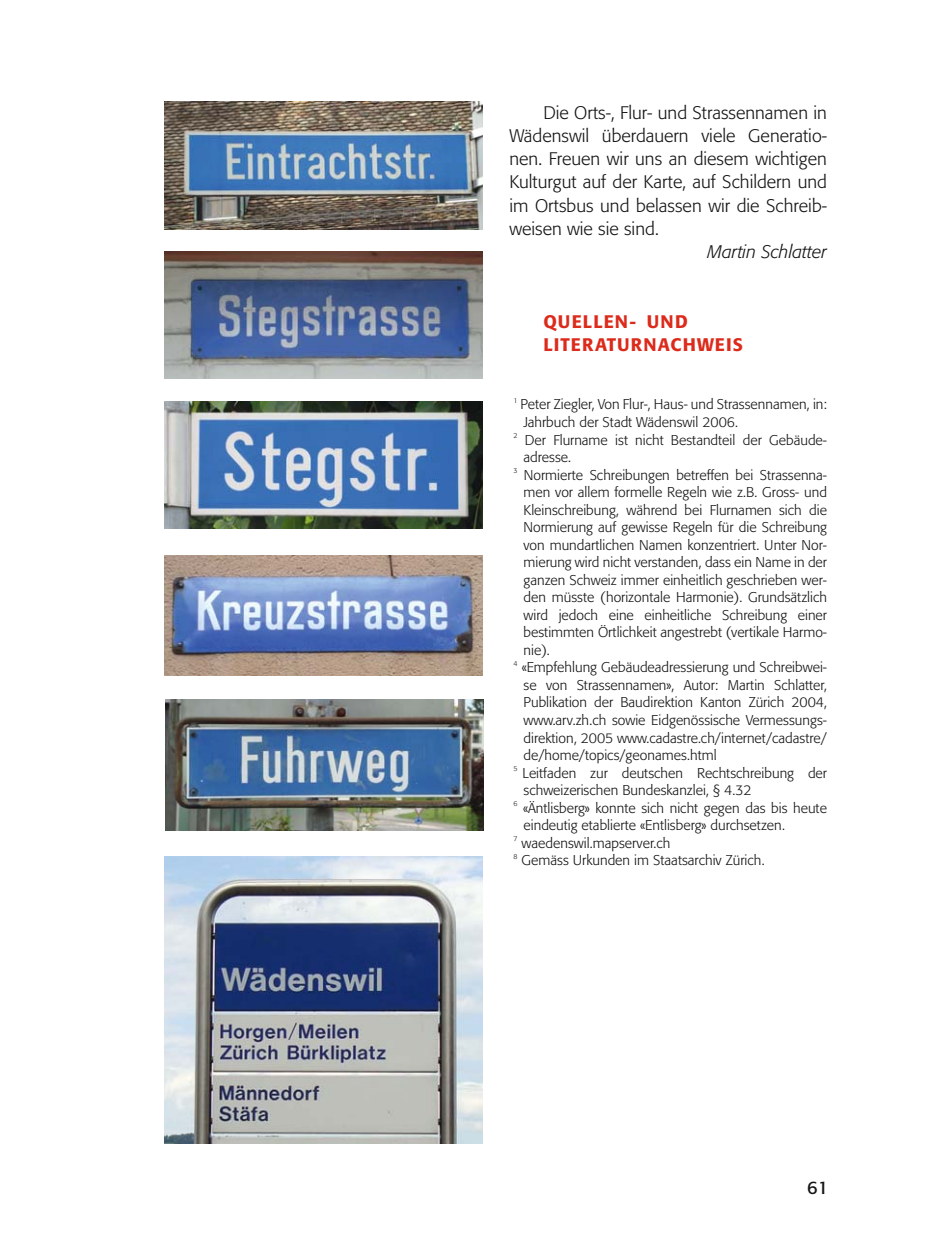
<style>
.page{position:relative;width:936px;height:1248px;background:#fff}
.page>*{position:absolute;margin:0;border:0;box-sizing:border-box;transform-origin:0 0}
.t1{font:300 18px/23.2px "Formata BQ";color:#131413;text-align:justify}
.t2{font:500 18px/23.2px "Formata BQ";letter-spacing:.06em;color:#dc2a1b}
.t3{font:italic 300 18px "Formata BQ";color:#131413}
.t4{font:18px "Formata BQ";color:#131413}
.t5{font:300 14px/17.6px "Formata BQ";color:#131413}
.t6{font:300 7px "Formata BQ";color:#131413}
</style>
<div class="page">
<img style="left:164px;top:856px;width:318px;height:287px">
<img style="left:165px;top:102px;width:317px;height:127px">
<img style="left:164px;top:401px;width:318px;height:128px">
<img style="left:165px;top:252px;width:317px;height:127px">
<img style="left:165px;top:699px;width:318px;height:131px">
<img style="left:164px;top:555px;width:318px;height:120px">
<p class="t1" style="left:509px;top:102px;width:319px;text-indent:34px">Die Orts-, Flur- und Strassennamen in Wädenswil überdauern viele Generatio&shy;nen. Freuen wir uns an diesem wichtigen Kulturgut auf der Karte, auf Schildern und im Ortsbus und belassen wir die Schreib&shy;weisen wie sie sind.</p>
<p class="t3" style="left:707px;top:244px;width:121px">Martin Schlatter</p>
<p class="t2" style="left:543px;top:311px;width:201px">QUELLEN- UND<br>LITERATURNACHWEIS</p>
<p class="t6" style="left:513px;top:397px;width:6px">1</p>
<p class="t5" style="left:520px;top:397px;width:308px">Peter Ziegler, Von Flur-, Haus- und Strassennamen, in:<br>Jahrbuch der Stadt Wädenswil 2006.</p>
<p class="t6" style="left:513px;top:432px;width:6px">2</p>
<p class="t5" style="left:523px;top:432px;width:305px">Der Flurname ist nicht Bestandteil der Gebäude - adresse.</p>
<p class="t6" style="left:513px;top:467px;width:6px">3</p>
<p class="t5" style="left:523px;top:467px;width:305px;text-align:justify">Normierte Schreibungen betreffen bei Strassenna&shy;men vor allem formelle Regeln wie z.B. Gross- und Kleinschreibung, während bei Flurnamen sich die Normierung auf gewisse Regeln für die Schreibung von mundartlichen Namen konzentriert. Unter Nor&shy;mierung wird nicht verstanden, dass ein Name in der ganzen Schweiz immer einheitlich geschrieben wer&shy;den müsste (horizontale Harmonie). Grundsätzlich wird jedoch eine einheitliche Schreibung einer bestimmten Örtlichkeit angestrebt (vertikale Harmo&shy;nie).</p>
<p class="t6" style="left:513px;top:660px;width:6px">4</p>
<p class="t5" style="left:521px;top:659px;width:307px;text-align:justify">«Empfehlung Gebäudeadressierung und Schreibwei&shy;se von Strassennamen», Autor: Martin Schlatter, Publikation der Baudirektion Kanton Zürich 2004, www.arv.zh.ch sowie Eidgenössische Vermessungs&shy;direktion, 2005 www.cadastre.ch/internet/cadastre/ de/home/topics/geonames.html</p>
<p class="t6" style="left:513px;top:765px;width:6px">5</p>
<p class="t5" style="left:522px;top:765px;width:306px">Leitfaden zur deutschen Rechtschreibung der schweizerischen Bundeskanzlei, § 4.32</p>
<p class="t6" style="left:513px;top:800px;width:6px">6</p>
<p class="t5" style="left:523px;top:800px;width:305px">«Äntlisberg» konnte sich nicht gegen das bis heute eindeutig etablierte «Entlisberg» durchsetzen.</p>
<p class="t6" style="left:513px;top:835px;width:6px">7</p>
<p class="t5" style="left:521px;top:835px;width:150px">waedenswil.mapserver.ch</p>
<p class="t6" style="left:513px;top:852px;width:6px">8</p>
<p class="t5" style="left:521px;top:852px;width:244px">Gemäss Urkunden im Staatsarchiv Zürich.</p>
<p class="t4" style="left:807px;top:1179px;width:22px">61</p>
</div>
